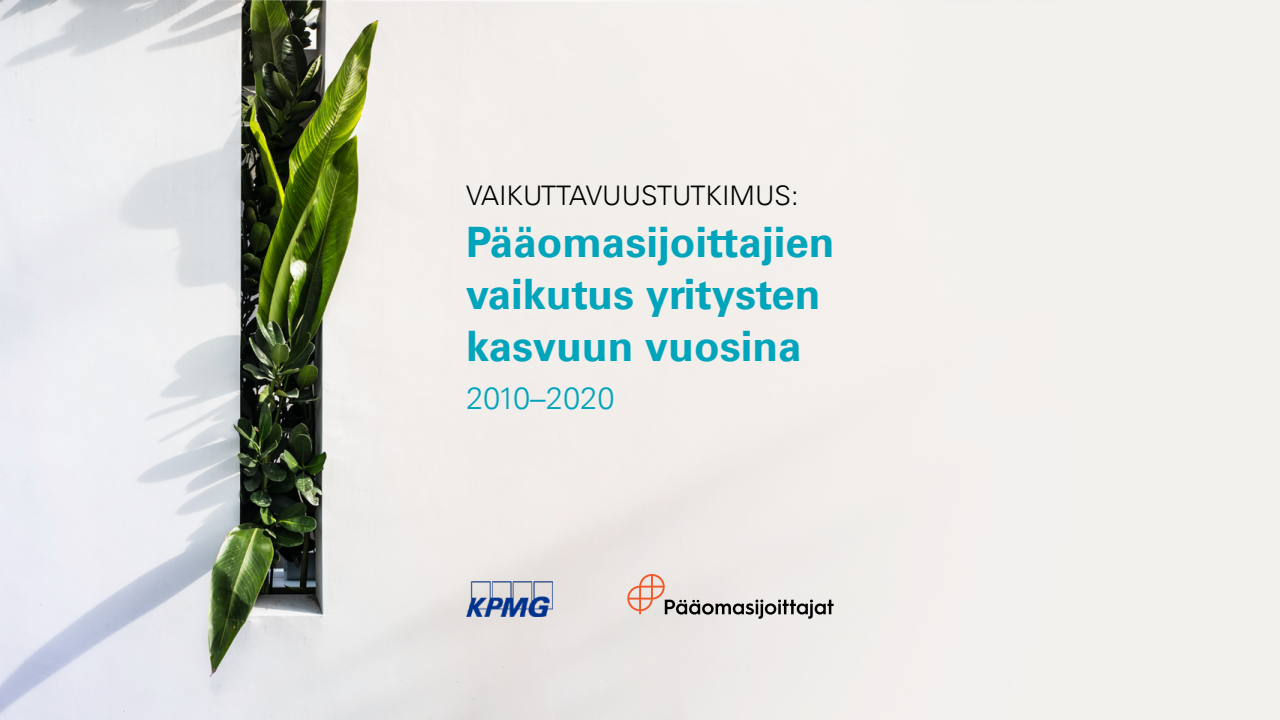
<style>
.page{position:relative;width:1280px;height:720px;background:#fff}
.page>*{position:absolute;margin:0;border:0;box-sizing:border-box;transform-origin:0 0}
.t1{font:700 42px/52px "Universfor KPMG";color:#00a4bb}
.t2{font:300 31px "Universfor KPMG";color:#00a4bb}
.t3{font:300 27px "Univers 45";color:#000}
</style>
<div class="page">
<img style="left:0;top:0;width:1280px;height:720px">
<img style="left:466px;top:582px;width:87px;height:35px">
<svg style="left:627px;top:574px;width:207px;height:45px;background:#d1c8c4"></svg>
<p class="t3" style="left:466px;top:179px;width:334px">VAIKUTTAVUUSTUTKIMUS:</p>
<p class="t1" style="left:466px;top:216px;width:370px">Pääomasijoittajien vaikutus yritysten kasvuun vuosina</p>
<p class="t2" style="left:466px;top:379px;width:150px">2010–2020</p>
</div>
